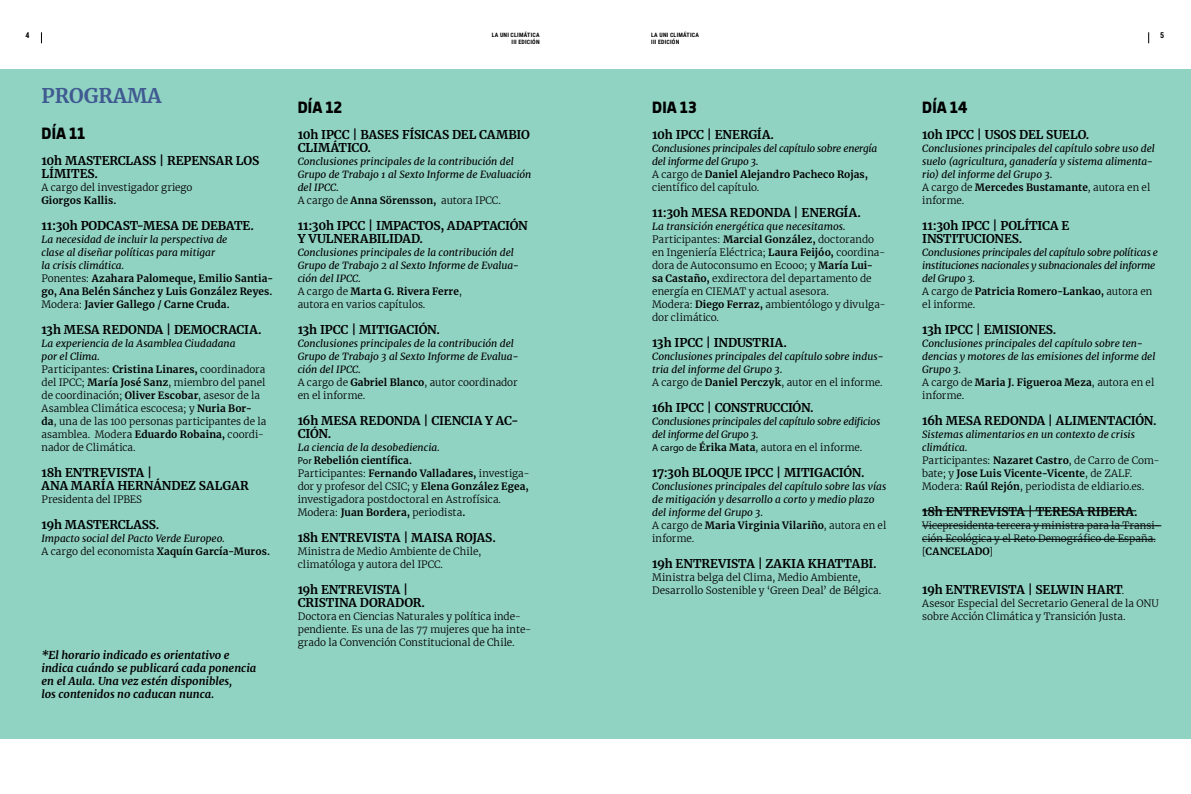
<style>
.page{position:relative;width:1191px;height:794px;background:#fff}
.page>*{position:absolute;margin:0;border:0;box-sizing:border-box;transform-origin:0 0}
.t1{font:700 20px "Merriweather";color:#3f5a91}
.t2{font:900 16px "Barna";letter-spacing:.01em;color:#000}
.t3{font:700 12px/13px "Merriweather";letter-spacing:-.01em;color:#000}
.t4{font:italic 700 11px/13px "Merriweather";color:#000}
.t5{font:italic 10px/13px "Merriweather";letter-spacing:-.005em;color:#000}
.t6{font:300 10px/13px "Merriweather";color:#000}
.t7{font:700 10px/13px "Merriweather";letter-spacing:.015em;color:#000}
.t8{font:700 8px "Roboto Condensed";color:#000}
.t9{font:700 5.9px/6.8px "Roboto Condensed";letter-spacing:.035em;color:#000}
.s1{font-weight:400;font-style:italic}
.s2{font-weight:300}
.s3{font-weight:700}
.s4{font-weight:300;font-style:normal}
.s5{font-weight:700;font-style:normal}
.s6{font-family:"Myriad Pro";font-weight:400}
.s7{font-family:"Myriad Pro";font-style:normal}
.s8{font-weight:300;font-size:10px}
</style>
<div class="page">
<div style="left:0;top:69px;width:602px;height:670px;background:#91d3c3"></div>
<div style="left:595px;top:69px;width:596px;height:669px;background:#91d3c3"></div>
<hr style="left:922px;top:510px;width:214px;height:1px;background:#000">
<hr style="left:922px;top:539px;width:233px;height:1px;background:#000">
<hr style="left:922px;top:525px;width:239px;height:1px;background:#000">
<p class="t8" style="left:26px;top:29px;width:6px">4</p>
<p class="t9" style="left:492px;top:31px;width:49px">LA UNI CLIMÁTICA</p>
<p class="t8" style="left:1160px;top:29px;width:6px">5</p>
<p class="t9" style="left:511px;top:38px;width:30px">III EDICIÓN</p>
<p class="t9" style="left:651px;top:31px;width:49px">LA UNI CLIMÁTICA<br>III EDICIÓN</p>
<h1 class="t1" style="left:42px;top:82px;width:121px">PROGRAMA</h1>
<h2 class="t2" style="left:42px;top:123px;width:45px">DÍA 11</h2>
<p class="t3" style="left:42px;top:153px;width:219px">10h MASTERCLASS | REPENSAR LOS<br>LÍMITES.</p>
<p class="t6" style="left:42px;top:180px;width:152px">A cargo del investigador griego</p>
<p class="t7" style="left:42px;top:193px;width:76px">Giorgos Kallis.</p>
<p class="t3" style="left:42px;top:218px;width:214px">11:30h PODCAST-MESA DE DEBATE.</p>
<p class="t7" style="left:42px;top:232px;width:233px"><span class="s1">La necesidad de incluir la perspectiva de<br>clase al diseñar políticas para mitigar<br>la crisis climática.<br></span><span class="s2">Ponentes:</span> Azahara Palomeque, Emilio Santia&shy;go, Ana Belén Sánchez y Luis González Reyes.<br><span class="s2">Modera:</span> Javier Gallego / Carne Cruda.</p>
<p class="t3" style="left:42px;top:322px;width:221px">13h MESA REDONDA | DEMOCRACIA.</p>
<p class="t6" style="left:42px;top:336px;width:226px"><span class="s1">La experiencia de la Asamblea Ciudadana<br>por el Clima.<br></span>Participantes: <span class="s3">Cristina Linares,</span> coordinadora del IPCC; <span class="s3">María José Sanz</span>, miembro del panel de coordinación; <span class="s3">Oliver Escobar</span>, asesor de la Asamblea Climática escocesa; y <span class="s3">Nuria Bor&shy;da</span>, una de las 100 personas participantes de la asamblea. Modera <span class="s3">Eduardo Robaina,</span> coordi&shy;nador de Climática.</p>
<p class="t3" style="left:42px;top:465px;width:209px">18h ENTREVISTA |<br>ANA MARÍA HERNÁNDEZ SALGAR</p>
<p class="t6" style="left:42px;top:492px;width:102px">Presidenta del IPBES</p>
<p class="t3" style="left:42px;top:517px;width:119px">19h MASTERCLASS.</p>
<p class="t5" style="left:42px;top:531px;width:230px">Impacto social del Pacto Verde Europeo.<br><span class="s4">A cargo del economista</span> <span class="s5">Xaquín García-Muros.</span></p>
<p class="t4" style="left:42px;top:648px;width:216px">*El horario indicado es orientativo e indica cuándo se publicará cada ponencia en el Aula. Una vez estén disponibles,<br>los contenidos no caducan nunca.</p>
<h2 class="t2" style="left:298px;top:97px;width:46px">DÍA 12</h2>
<p class="t3" style="left:298px;top:127px;width:233px">10h IPCC | BASES FÍSICAS DEL CAMBIO<br>CLIMÁTICO.</p>
<p class="t5" style="left:298px;top:154px;width:235px">Conclusiones principales de la contribución del Grupo de Trabajo 1 al Sexto Informe de Evaluación del IPCC.<br><span class="s4">A cargo de</span> <span class="s5">Anna Sörensson,</span> <span class="s4">autora IPCC.</span></p>
<p class="t3" style="left:298px;top:218px;width:231px">11:30h IPCC | IMPACTOS, ADAPTACIÓN<br>Y VULNERABILIDAD.</p>
<p class="t5" style="left:298px;top:245px;width:223px">Conclusiones principales de la contribución del Grupo de Trabajo 2 al Sexto Informe de Evalua&shy;ción del IPCC.<br><span class="s4">A cargo de</span> <span class="s5">Marta G. Rivera Ferre</span><span class="s4">,<br>autora en varios capítulos.</span></p>
<p class="t3" style="left:298px;top:322px;width:144px">13h IPCC | MITIGACIÓN.</p>
<p class="t5" style="left:298px;top:336px;width:222px">Conclusiones principales de la contribución del Grupo de Trabajo 3 al Sexto Informe de Evalua&shy;ción del IPCC.<br><span class="s4">A cargo de</span> <span class="s5">Gabriel Blanco</span><span class="s4">, autor coordinador en el informe.</span></p>
<p class="t3" style="left:298px;top:413px;width:222px">16h MESA REDONDA | CIENCIA Y AC-<br>CIÓN.</p>
<p class="t6" style="left:298px;top:440px;width:233px"><span class="s1">La ciencia de la desobediencia.<br></span><span class="s6">Por</span> <span class="s3">Rebelión científica.<br></span>Participantes: <span class="s3">Fernando Valladares,</span> investiga&shy;dor y profesor del CSIC; y <span class="s3">Elena González Egea, </span>investigadora postdoctoral en Astrofísica.<br>Modera: <span class="s3">Juan Bordera,</span> periodista<span class="s3">.</span></p>
<p class="t3" style="left:298px;top:530px;width:200px">18h ENTREVISTA | MAISA ROJAS.</p>
<p class="t6" style="left:298px;top:544px;width:185px">Ministra de Medio Ambiente de Chile, climatóloga y autora del IPCC.</p>
<p class="t3" style="left:298px;top:582px;width:129px">19h ENTREVISTA |<br>CRISTINA DORADOR.</p>
<p class="t6" style="left:298px;top:609px;width:235px">Doctora en Ciencias Naturales y política inde&shy;pendiente. Es una de las 77 mujeres que ha inte&shy;grado la Convención Constitucional de Chile.</p>
<h2 class="t2" style="left:652px;top:97px;width:46px">DIA 13</h2>
<p class="t3" style="left:652px;top:127px;width:123px">10h IPCC | ENERGÍA.</p>
<p class="t5" style="left:652px;top:141px;width:227px">Conclusiones principales del capítulo sobre energía del informe del Grupo 3.<br><span class="s4">A cargo de</span> <span class="s5">Daniel Alejandro Pacheco Rojas, </span><span class="s4">científico del capítulo.</span></p>
<p class="t3" style="left:652px;top:205px;width:210px">11:30h MESA REDONDA | ENERGÍA.</p>
<p class="t6" style="left:652px;top:219px;width:235px"><span class="s1">La transición energética que necesitamos.<br></span>Participantes: <span class="s3">Marcial González,</span> doctorando en Ingeniería Eléctrica; <span class="s3">Laura Feijóo,</span> coordina&shy;dora de Autoconsumo en Ecooo; y <span class="s3">María Lui&shy;sa Castaño,</span> exdirectora del departamento de energía en CIEMAT y actual asesora.<br>Modera: <span class="s3">Diego Ferraz,</span> ambientólogo y divulga&shy;dor climático.</p>
<p class="t3" style="left:652px;top:335px;width:136px">13h IPCC | INDUSTRIA.</p>
<p class="t5" style="left:652px;top:349px;width:233px">Conclusiones principales del capítulo sobre indus&shy;tria del informe del Grupo 3.<br><span class="s4">A cargo de</span> <span class="s5">Daniel Perczyk</span><span class="s4">, autor en el informe.</span></p>
<p class="t3" style="left:652px;top:400px;width:163px">16h IPCC | CONSTRUCCIÓN.</p>
<p class="t5" style="left:652px;top:414px;width:229px">Conclusiones principales del capítulo sobre edificios del informe del Grupo 3.<br><span class="s7">A cargo de</span> <span class="s5">Érika Mata</span><span class="s4">, autora en el informe.</span></p>
<p class="t3" style="left:652px;top:465px;width:214px">17:30h BLOQUE IPCC | MITIGACIÓN.</p>
<p class="t5" style="left:652px;top:479px;width:236px">Conclusiones principales del capítulo sobre las vías de mitigación y desarrollo a corto y medio plazo del informe del Grupo 3.<br><span class="s4">A cargo de</span> <span class="s5">Maria Virginia Vilariño</span><span class="s4">, autora en el informe.</span></p>
<p class="t3" style="left:652px;top:556px;width:226px">19h ENTREVISTA | ZAKIA KHATTABI.</p>
<p class="t6" style="left:652px;top:570px;width:231px">Ministra belga del Clima, Medio Ambiente,<br>Desarrollo Sostenible y ‘Green Deal’ de Bélgica.</p>
<h2 class="t2" style="left:922px;top:97px;width:47px">DÍA 14</h2>
<p class="t3" style="left:922px;top:127px;width:169px">10h IPCC | USOS DEL SUELO.</p>
<p class="t5" style="left:922px;top:141px;width:234px">Conclusiones principales del capítulo sobre uso del suelo (agricultura, ganadería y sistema alimenta&shy;rio) del informe del Grupo 3.<br><span class="s4">A cargo de</span> <span class="s5">Mercedes Bustamante</span><span class="s4">, autora en el informe.</span></p>
<p class="t3" style="left:922px;top:218px;width:149px">11:30h IPCC | POLÍTICA E<br>INSTITUCIONES.</p>
<p class="t5" style="left:922px;top:245px;width:237px">Conclusiones principales del capítulo sobre políticas e instituciones nacionales y subnacionales del informe del Grupo 3.<br><span class="s4">A cargo de</span> <span class="s5">Patricia Romero-Lankao,</span> <span class="s4">autora en el informe.</span></p>
<p class="t3" style="left:922px;top:322px;width:136px">13h IPCC | EMISIONES.</p>
<p class="t5" style="left:922px;top:336px;width:235px">Conclusiones principales del capítulo sobre ten&shy;dencias y motores de las emisiones del informe del<br>Grupo 3.<br><span class="s4">A cargo de</span> <span class="s5">Maria J. Figueroa Meza</span><span class="s4">, autora en el informe.</span></p>
<p class="t3" style="left:922px;top:413px;width:236px">16h MESA REDONDA | ALIMENTACIÓN.</p>
<p class="t6" style="left:922px;top:427px;width:239px"><span class="s1">Sistemas alimentarios en un contexto de crisis climática.<br></span>Participantes: <span class="s3">Nazaret Castro</span>, de Carro de Com&shy;bate; y <span class="s3">Jose Luis Vicente-Vicente</span>, de ZALF.<br>Modera: <span class="s3">Raúl Rejón</span>, periodista de eldiario.es.</p>
<p class="t3" style="left:922px;top:504px;width:217px">18h ENTREVISTA | TERESA RIBERA.</p>
<p class="t6" style="left:922px;top:518px;width:239px">Vicepresidenta tercera y ministra para la Transi&shy;ción Ecológica y el Reto Demográfico de España. [<span class="s3">CANCELADO</span>]</p>
<p class="t3" style="left:922px;top:582px;width:204px">19h ENTREVISTA | SELWIN HART<span class="s8">.</span></p>
<p class="t6" style="left:922px;top:596px;width:238px">Asesor Especial del Secretario General de la ONU sobre Acción Climática y Transición Justa.</p>
</div>
